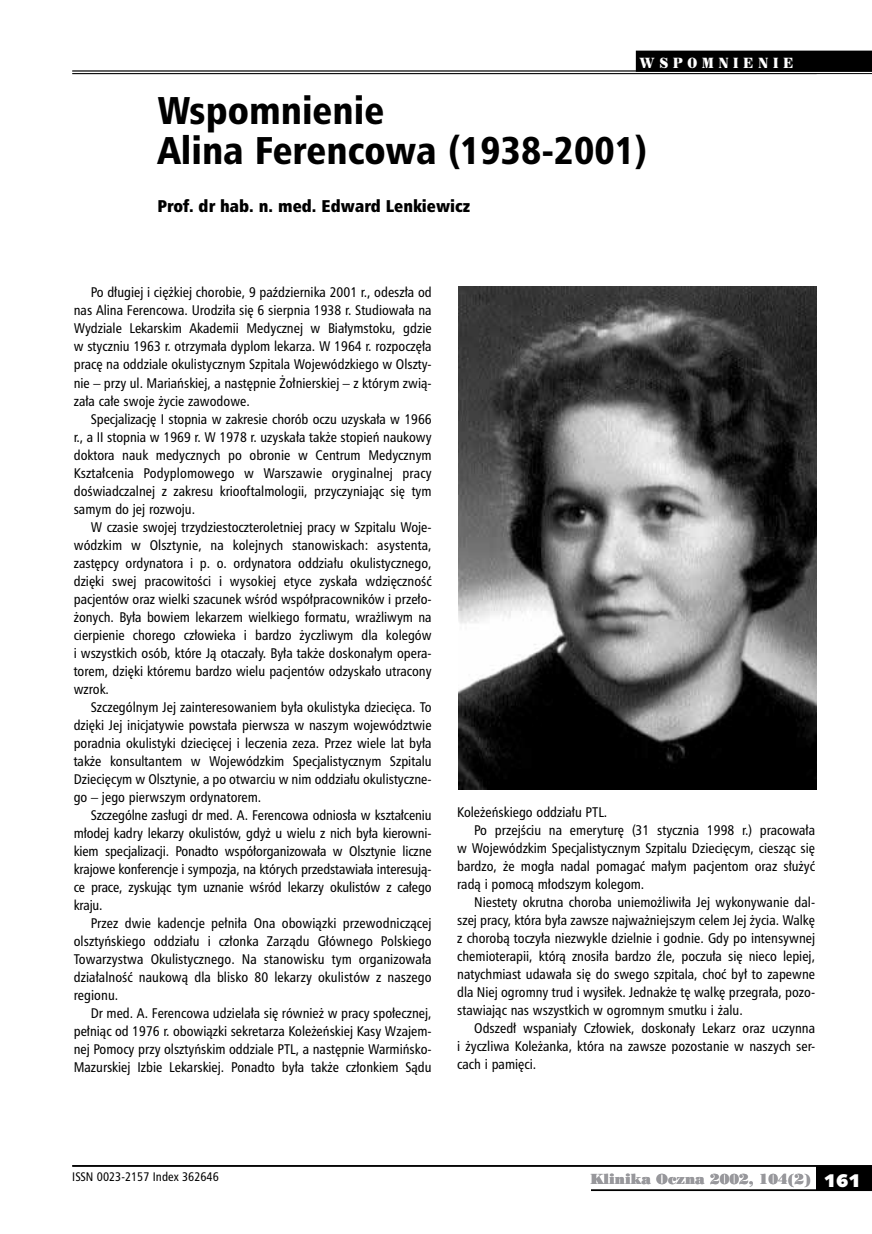
<style>
.page{position:relative;width:872px;height:1234px;background:#fff}
.page>*{position:absolute;margin:0;border:0;box-sizing:border-box;transform-origin:0 0}
.t1{font:37.5px/40.5px "Humnst 777 Blk Cn PL";color:#000}
.t2{font:16.5px "Humnst 777 X Blk Cn PL";color:#000}
.t3{font:13.5px/18px "Humnst 777 Cn PL";color:#000;text-align:justify}
.t4{font:13.5px "Poster Bodoni PL";color:#98989c}
.t5{font:13.5px "Century 725 Blk PL";letter-spacing:.45em;color:#fff;scale:.8 1}
.t6{font:12px "Humnst 777 Cn PL";color:#000}
.s1{font-family:"Humanst 531 U Blk PL";font-size:18px;color:#fff}
</style>
<div class="page">
<div style="left:816px;top:1165px;width:56px;height:25px;background:#000"></div>
<hr style="left:72px;top:1164px;width:800px;height:2px;background:#000">
<hr style="left:591px;top:1189px;width:281px;height:1px;background:#000">
<hr style="left:72px;top:71px;width:800px;height:1px;background:#000">
<hr style="left:72px;top:73px;width:800px;height:1px;background:#000">
<div style="left:636px;top:51px;width:236px;height:21px;background:#000"></div>
<img style="left:459px;top:286px;width:357px;height:503px">
<p class="t5" style="left:639px;top:54px;width:194px">WSPOMNIENIE</p>
<h1 class="t1" style="left:157px;top:89px;width:491px">Wspo-mnie-nie<br>Ali-na Fe-ren-co-wa (1938-2001)</h1>
<p class="t2" style="left:157px;top:195px;width:314px">Prof. dr hab. n. med. Edward Lenkiewicz</p>
<p class="t3" style="left:74px;top:283px;width:359px;text-indent:17px">Po długiej i ciężkiej chorobie, 9 października 2001 r., odeszła od nas Alina Ferencowa. Urodziła się 6 sierpnia 1938 r. Studiowała na Wydziale Lekarskim Akademii Medycznej w Białymstoku, gdzie w styczniu 1963 r. otrzymała dyplom lekarza. W 1964 r. rozpoczęła pracę na oddziale okulistycznym Szpitala Wojewódzkiego w Olszty&shy;nie – przy ul. Mariańskiej, a następnie Żołnierskiej – z którym zwią&shy;zała całe swoje życie zawodowe.</p>
<p class="t3" style="left:74px;top:409px;width:359px;text-indent:17px">Specjalizację I stopnia w zakresie chorób oczu uzyskała w 1966 r., a II stopnia w 1969 r. W 1978 r. uzyskała także stopień naukowy doktora nauk medycznych po obronie w Centrum Medycznym Kształcenia Podyplomowego w Warszawie oryginalnej pracy doświadczalnej z zakresu kriooftalmologii, przyczyniając się tym samym do jej rozwoju.</p>
<p class="t3" style="left:74px;top:517px;width:359px;text-indent:17px">W czasie swojej trzydziestoczteroletniej pracy w Szpitalu Woje&shy;wódzkim w Olsztynie, na kolejnych stanowiskach: asystenta, zastępcy ordynatora i p. o. ordynatora oddziału okulistycznego, dzięki swej pracowitości i wysokiej etyce zyskała wdzięczność pacjentów oraz wielki szacunek wśród współpracowników i przeło&shy;żonych. Była bowiem lekarzem wielkiego formatu, wrażliwym na cierpienie chorego człowieka i bardzo życzliwym dla kolegów i wszystkich osób, które Ją otaczały. Była także doskonałym opera&shy;torem, dzięki któremu bardzo wielu pacjentów odzyskało utracony wzrok.</p>
<p class="t3" style="left:74px;top:697px;width:359px;text-indent:17px">Szczególnym Jej zainteresowaniem była okulistyka dziecięca. To dzięki Jej inicjatywie powstała pierwsza w naszym województwie poradnia okulistyki dziecięcej i leczenia zeza. Przez wiele lat była także konsultantem w Wojewódzkim Specjalistycznym Szpitalu Dziecięcym w Olsztynie, a po otwarciu w nim oddziału okulistyczne&shy;go – jego pierwszym ordynatorem.</p>
<p class="t3" style="left:74px;top:805px;width:359px;text-indent:17px">Szczególne zasługi dr med. A. Ferencowa odniosła w kształceniu młodej kadry lekarzy okulistów, gdyż u wielu z nich była kierowni&shy;kiem specjalizacji. Ponadto współorganizowała w Olsztynie liczne krajowe konferencje i sympozja, na których przedstawiała interesują&shy;ce prace, zyskując tym uznanie wśród lekarzy okulistów z całego kraju.</p>
<p class="t3" style="left:74px;top:913px;width:359px;text-indent:17px">Przez dwie kadencje pełniła Ona obowiązki przewodniczącej olsztyńskiego oddziału i członka Zarządu Głównego Polskiego Towarzystwa Okulistycznego. Na stanowisku tym organizowała działalność naukową dla blisko 80 lekarzy okulistów z naszego regionu.</p>
<p class="t3" style="left:74px;top:1003px;width:359px;text-indent:17px">Dr med. A. Ferencowa udzielała się również w pracy społecznej, pełniąc od 1976 r. obowiązki sekretarza Koleżeńskiej Kasy Wzajem&shy;nej Pomocy przy olsztyńskim oddziale PTL, a następnie Warmińsko-Mazurskiej Izbie Lekarskiej. Ponadto była także członkiem Sądu</p>
<p class="t3" style="left:457px;top:802px;width:152px">Koleżeńskiego oddziału PTL.</p>
<p class="t3" style="left:474px;top:820px;width:342px">Po przejściu na emeryturę (31 stycznia 1998 r.) pracowała</p>
<p class="t3" style="left:457px;top:838px;width:359px">w Wojewódzkim Specjalistycznym Szpitalu Dziecięcym, ciesząc się</p>
<p class="t3" style="left:457px;top:856px;width:359px">bardzo, że mogła nadal pomagać małym pacjentom oraz służyć</p>
<p class="t3" style="left:457px;top:874px;width:189px">radą i pomocą młodszym kolegom.</p>
<p class="t3" style="left:474px;top:892px;width:341px">Niestety okrutna choroba uniemożliwiła Jej wykonywanie dal-</p>
<p class="t3" style="left:457px;top:910px;width:359px">szej pracy, która była zawsze najważniejszym celem Jej życia. Walkę</p>
<p class="t3" style="left:457px;top:928px;width:359px">z chorobą toczyła niezwykle dzielnie i godnie. Gdy po intensywnej</p>
<p class="t3" style="left:457px;top:946px;width:359px">chemioterapii, którą znosiła bardzo źle, poczuła się nieco lepiej,</p>
<p class="t3" style="left:457px;top:964px;width:359px">natychmiast udawała się do swego szpitala, choć był to zapewne</p>
<p class="t3" style="left:457px;top:982px;width:358px">dla Niej ogromny trud i wysiłek. Jednakże tę walkę przegrała, pozo-</p>
<p class="t3" style="left:457px;top:1000px;width:287px">stawiając nas wszystkich w ogromnym smutku i żalu.</p>
<p class="t3" style="left:474px;top:1018px;width:342px">Odszedł wspaniały Człowiek, doskonały Lekarz oraz uczynna</p>
<p class="t3" style="left:457px;top:1036px;width:358px">i życzliwa Koleżanka, która na zawsze pozostanie w naszych ser-</p>
<p class="t3" style="left:457px;top:1054px;width:80px">cach i pamięci.</p>
<p class="t6" style="left:72px;top:1168px;width:148px">ISSN 0023-2157 Index 362646</p>
<p class="t4" style="left:590px;top:1169px;width:272px">Klinika Oczna 2002, 104(2) <span class="s1">161</span></p>
</div>
